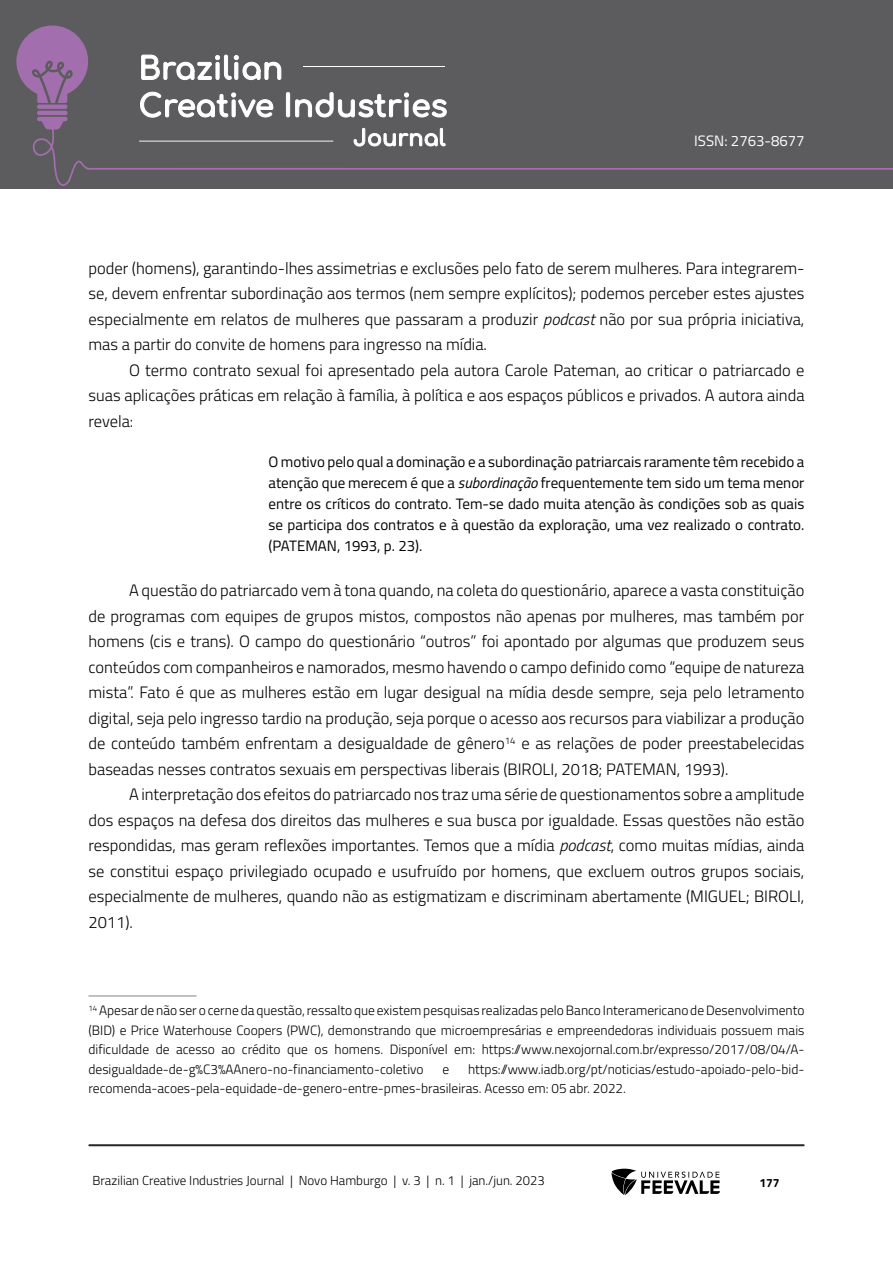
<style>
.page{position:relative;width:893px;height:1263px;background:#fff}
.page>*{position:absolute;margin:0;border:0;box-sizing:border-box;transform-origin:0 0}
.Corpo_de_texto{font:300 16.5px/25.5px "Titillium Web";color:#000;text-align:justify}
.Citação{font:15px/21px "Titillium Web";color:#000;text-align:justify}
.t1{font:15px "Titillium Web";color:#fff}
.Rodapé{font:300 13.5px/19.5px "Titillium Web";color:#000;text-align:justify}
.t2{font:300 13.05px "Titillium Web";color:#000}
.t3{font:700 12px "Titillium Web";color:#000}
.s1{font-style:italic}
</style>
<div class="page">
<div style="left:0;top:0;width:893px;height:188px;background:#5c5c5e"></div>
<hr style="left:37px;top:111px;width:30px;height:4px;background:#a36ead;border-radius:2px">
<svg style="left:37px;top:117px;width:30px;height:11px"></svg>
<hr style="left:37px;top:105px;width:30px;height:4px;background:#a36ead;border-radius:2px">
<svg style="left:16px;top:26px;width:72px;height:77px"></svg>
<svg style="left:32px;top:128px;width:861px;height:58px"></svg>
<hr style="left:89px;top:1144px;width:715px;height:2px;background:#282828">
<svg style="left:611px;top:1169px;width:109px;height:26px"></svg>
<svg style="left:141px;top:54px;width:141px;height:26px"></svg>
<svg style="left:140px;top:91px;width:134px;height:27px"></svg>
<svg style="left:285px;top:92px;width:162px;height:26px"></svg>
<svg style="left:353px;top:127px;width:93px;height:20px"></svg>
<hr style="left:303px;top:66px;width:142px;height:1px;background:#fff">
<hr style="left:139px;top:141px;width:194px;height:1px;background:#fff">
<hr style="left:88px;top:995px;width:108px;height:1px;background:#808285">
<p class="t1" style="left:694px;top:130px;width:112px">ISSN: 2763-8677</p>
<p class="Corpo_de_texto" style="left:88px;top:254px;width:717px">poder (homens), garantindo-lhes assimetrias e exclusões pelo fato de serem mulheres. Para integrarem&shy;se, devem enfrentar subordinação aos termos (nem sempre explícitos); podemos perceber estes ajustes especialmente em relatos de mulheres que passaram a produzir <span class="s1">podcast</span> não por sua própria iniciativa, mas a partir do convite de homens para ingresso na mídia.</p>
<p class="Corpo_de_texto" style="left:88px;top:356px;width:718px;text-indent:40px">O termo contrato sexual foi apresentado pela autora Carole Pateman, ao criticar o patriarcado e suas aplicações práticas em relação à família, à política e aos espaços públicos e privados. A autora ainda revela:</p>
<p class="Citação" style="left:268px;top:451px;width:537px">O motivo pelo qual a dominação e a subordinação patriarcais raramente têm recebido a atenção que merecem é que a <span class="s1">subordinação</span> frequentemente tem sido um tema menor entre os críticos do contrato. Tem-se dado muita atenção às condições sob as quais se participa dos contratos e à questão da exploração, uma vez realizado o contrato. (PATEMAN, 1993, p. 23).</p>
<p class="Corpo_de_texto" style="left:88px;top:577px;width:717px;text-indent:40px">A questão do patriarcado vem à tona quando, na coleta do questionário, aparece a vasta constituição de programas com equipes de grupos mistos, compostos não apenas por mulheres, mas também por homens (cis e trans). O campo do questionário “outros” foi apontado por algumas que produzem seus conteúdos com companheiros e namorados, mesmo havendo o campo definido como “equipe de natureza mista”. Fato é que as mulheres estão em lugar desigual na mídia desde sempre, seja pelo letramento digital, seja pelo ingresso tardio na produção, seja porque o acesso aos recursos para viabilizar a produção de conteúdo também enfrentam a desigualdade de gênero<sup>14</sup> e as relações de poder preestabelecidas baseadas nesses contratos sexuais em perspectivas liberais (BIROLI, 2018; PATEMAN, 1993).</p>
<p class="Corpo_de_texto" style="left:88px;top:781px;width:717px;text-indent:40px">A interpretação dos efeitos do patriarcado nos traz uma série de questionamentos sobre a amplitude dos espaços na defesa dos direitos das mulheres e sua busca por igualdade. Essas questões não estão respondidas, mas geram reflexões importantes. Temos que a mídia <span class="s1">podcast</span>, como muitas mídias, ainda se constitui espaço privilegiado ocupado e usufruído por homens, que excluem outros grupos sociais, especialmente de mulheres, quando não as estigmatizam e discriminam abertamente (MIGUEL; BIROLI, 2011).</p>
<p class="Rodapé" style="left:88px;top:1000px;width:717px"><sup>14</sup> Apesar de não ser o cerne da questão, ressalto que existem pesquisas realizadas pelo Banco Interamericano de Desenvolvimento (BID) e Price Waterhouse Coopers (PWC), demonstrando que microempresárias e empreendedoras individuais possuem mais dificuldade de acesso ao crédito que os homens. Disponível em: https://www.nexojornal.com.br/expresso/2017/08/04/A&shy;desigualdade-de-g%C3%AAnero-no-financiamento-coletivo</p>
<p class="Rodapé" style="left:88px;top:1059px;width:717px;text-indent:380px">https://www.iadb.org/pt/noticias/estudo-apoiado-pelo-bid&shy;recomenda-acoes-pela-equidade-de-genero-entre-pmes-brasileiras. Acesso em: 05 abr. 2022.</p>
<p class="Rodapé" style="left:442px;top:1059px;width:8px">e</p>
<p class="t2" style="left:92px;top:1171px;width:454px">Brazilian Creative Industries Journal | Novo Hamburgo | v. 3 | n. 1 | jan./jun. 2023</p>
<p class="t3" style="left:759px;top:1174px;width:22px">177</p>
</div>
